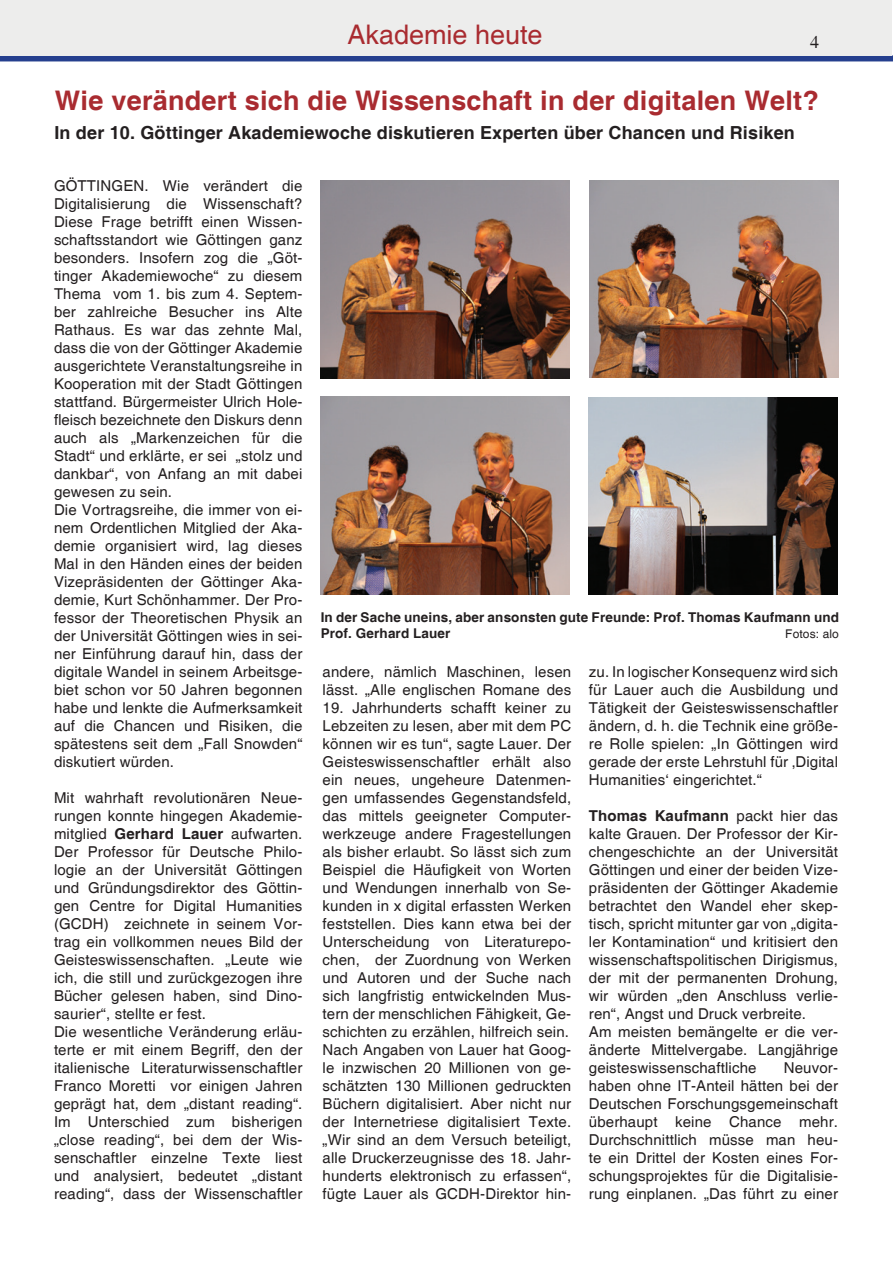
<style>
.page{position:relative;width:893px;height:1263px;background:#fff}
.page>*{position:absolute;margin:0;border:0;box-sizing:border-box;transform-origin:0 0}
.t1{font:700 27px "Helvetica";letter-spacing:.01em;color:#a92b30}
.t2{font:27px "Helvetica";color:#a92b30}
.t3{font:700 18px "Helvetica";letter-spacing:.01em;color:#231f20}
.t4{font:18px "Times";color:#231f20}
.t5{font:15px/18px "Helvetica";letter-spacing:.01em;color:#231f20}
.t6{font:700 13.5px/16.2px "Helvetica";letter-spacing:.01em;color:#231f20}
.t7{font:12px "Helvetica";letter-spacing:.01em;color:#231f20}
.s1{font-weight:700}
</style>
<div class="page">
<div style="left:0;top:55px;width:893px;height:6px;background:#253f8e"></div>
<div style="left:0;top:0;width:891px;height:55px;background:#ededec"></div>
<img style="left:590px;top:181px;width:249px;height:196px">
<img style="left:588px;top:397px;width:250px;height:198px">
<img style="left:321px;top:180px;width:248px;height:198px">
<img style="left:321px;top:396px;width:248px;height:199px">
<h1 class="t2" style="left:347px;top:19px;width:197px">Akademie heute</h1>
<p class="t4" style="left:810px;top:31px;width:10px">4</p>
<h1 class="t1" style="left:55px;top:84px;width:766px">Wie verändert sich die Wissenschaft in der digitalen Welt?</h1>
<p class="t3" style="left:54px;top:122px;width:742px">In der 10. Göttinger Akademiewoche diskutieren Experten über Chancen und Risiken</p>
<p class="t5" style="left:54px;top:177px;width:250px">GÖTTINGEN. Wie verändert die Digitalisierung die Wissenschaft?<br>Diese Frage betrifft einen Wissen&shy;schaftsstandort wie Göttingen ganz besonders. Insofern zog die „Göt&shy;tinger Akademiewoche“ zu diesem Thema vom 1. bis zum 4. Septem&shy;ber zahlreiche Besucher ins Alte Rathaus. Es war das zehnte Mal, dass die von der Göttinger Akademie ausgerichtete Veranstaltungsreihe in Kooperation mit der Stadt Göttingen stattfand. Bürgermeister Ulrich Hole&shy;fleisch bezeichnete den Diskurs denn auch als „Markenzeichen für die Stadt“ und erklärte, er sei „stolz und dankbar“, von Anfang an mit dabei gewesen zu sein.<br>Die Vortragsreihe, die immer von ei&shy;nem Ordentlichen Mitglied der Aka&shy;demie organisiert wird, lag dieses Mal in den Händen eines der beiden Vizepräsidenten der Göttinger Aka&shy;demie, Kurt Schönhammer. Der Pro&shy;fessor der Theoretischen Physik an der Universität Göttingen wies in sei&shy;ner Einführung darauf hin, dass der digitale Wandel in seinem Arbeitsge&shy;biet schon vor 50 Jahren begonnen habe und lenkte die Aufmerksamkeit auf die Chancen und Risiken, die spätestens seit dem „Fall Snowden“ diskutiert würden.</p>
<p class="t5" style="left:54px;top:789px;width:250px">Mit wahrhaft revolutionären Neue&shy;rungen konnte hingegen Akademie&shy;mitglied <span class="s1">Gerhard Lauer</span> aufwarten.<br>Der Professor für Deutsche Philo&shy;logie an der Universität Göttingen und Gründungsdirektor des Göttin&shy;gen Centre for Digital Humanities (GCDH) zeichnete in seinem Vor&shy;trag ein vollkommen neues Bild der Geisteswissenschaften. „Leute wie ich, die still und zurückgezogen ihre Bücher gelesen haben, sind Dino&shy;saurier“, stellte er fest.<br>Die wesentliche Veränderung erläu&shy;terte er mit einem Begriff, den der italienische Literaturwissenschaftler Franco Moretti vor einigen Jahren geprägt hat, dem „distant reading“.<br>Im Unterschied zum bisherigen „close reading“, bei dem der Wis&shy;senschaftler einzelne Texte liest und analysiert, bedeutet „distant reading“, dass der Wissenschaftler</p>
<p class="t6" style="left:321px;top:610px;width:520px">In der Sache uneins, aber ansonsten gute Freunde: Prof. Thomas Kaufmann und<br>Prof. Gerhard Lauer</p>
<p class="t7" style="left:785px;top:627px;width:55px">Fotos: alo</p>
<p class="t5" style="left:323px;top:663px;width:250px">andere, nämlich Maschinen, lesen lässt. „Alle englischen Romane des</p>
<p class="t5" style="left:323px;top:699px;width:250px">19. Jahrhunderts schafft keiner zu Lebzeiten zu lesen, aber mit dem PC können wir es tun“, sagte Lauer. Der Geisteswissenschaftler erhält also ein neues, ungeheure Datenmen&shy;gen umfassendes Gegenstandsfeld, das mittels geeigneter Computer&shy;werkzeuge andere Fragestellungen als bisher erlaubt. So lässt sich zum Beispiel die Häufigkeit von Worten und Wendungen innerhalb von Se&shy;kunden in x digital erfassten Werken feststellen. Dies kann etwa bei der Unterscheidung von Literaturepo&shy;chen, der Zuordnung von Werken und Autoren und der Suche nach sich langfristig entwickelnden Mus&shy;tern der menschlichen Fähigkeit, Ge&shy;schichten zu erzählen, hilfreich sein.<br>Nach Angaben von Lauer hat Goog&shy;le inzwischen 20 Millionen von ge&shy;schätzten 130 Millionen gedruckten Büchern digitalisiert. Aber nicht nur der Internetriese digitalisiert Texte. „Wir sind an dem Versuch beteiligt, alle Druckerzeugnisse des 18. Jahr&shy;hunderts elektronisch zu erfassen“, fügte Lauer als GCDH-Direktor hin-</p>
<p class="t5" style="left:589px;top:663px;width:251px;text-align:justify">zu. In logischer Konsequenz wird sich für Lauer auch die Ausbildung und Tätigkeit der Geisteswissenschaftler ändern, d. h. die Technik eine größe&shy;re Rolle spielen: „In Göttingen wird gerade der erste Lehrstuhl für ‚Digital Humanities‘ eingerichtet.“</p>
<p class="t5" style="left:589px;top:807px;width:251px"><span class="s1">Thomas Kaufmann</span> packt hier das kalte Grauen. Der Professor der Kir&shy;chengeschichte an der Universität Göttingen und einer der beiden Vize&shy;präsidenten der Göttinger Akademie betrachtet den Wandel eher skep&shy;tisch, spricht mitunter gar von „digita&shy;ler Kontamination“ und kritisiert den wissenschaftspolitischen Dirigismus, der mit der permanenten Drohung, wir würden „den Anschluss verlie&shy;ren“, Angst und Druck verbreite.<br>Am meisten bemängelte er die ver&shy;änderte Mittelvergabe. Langjährige geisteswissenschaftliche</p>
<p class="t5" style="left:589px;top:1059px;width:251px;text-align:justify;text-indent:195px">Neuvor&shy;haben ohne IT-Anteil hätten bei der Deutschen Forschungsgemeinschaft überhaupt keine Chance mehr.<br>Durchschnittlich müsse man heu&shy;te ein Drittel der Kosten eines For&shy;schungsprojektes für die Digitalisie&shy;rung einplanen. „Das führt zu einer</p>
</div>
